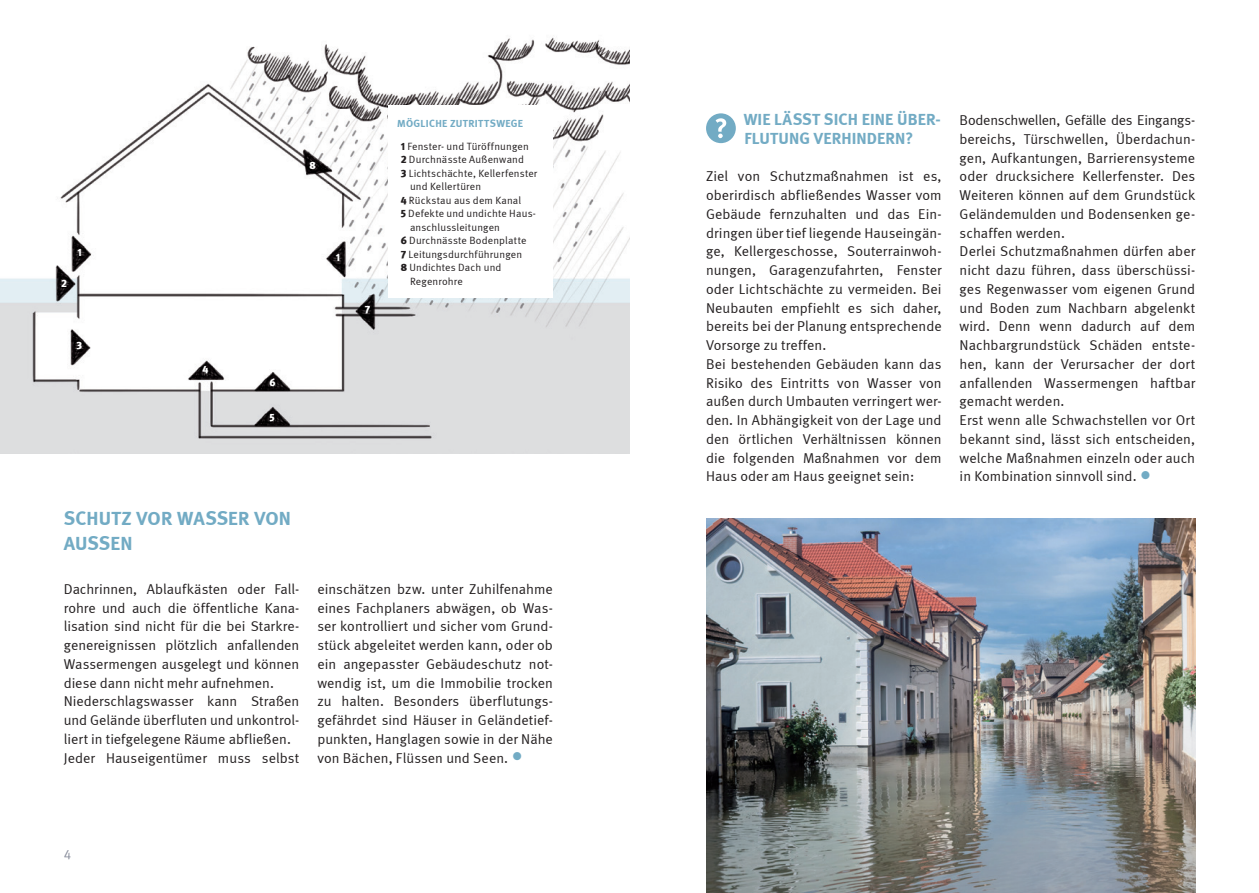
<style>
.page{position:relative;width:1259px;height:893px;background:#fff}
.page>*{position:absolute;margin:0;border:0;box-sizing:border-box;transform-origin:0 0}
.t1{font:700 19.5px/25.5px "Meta";letter-spacing:.01em;color:#72abc4}
.t2{font:700 16.5px/18.8px "Meta";letter-spacing:.005em;color:#72abc4}
.t3{font:14.25px/18.8px "Meta Normal";letter-spacing:.005em;color:#231f20}
.t4{font:13.5px "Meta Normal Expert";color:#8a8f9d}
.t5{font:10.5px "Meta Normal";letter-spacing:.015em;color:#231f20}
.t6{font:700 10.5px "Meta";letter-spacing:.03em;color:#72abc4}
.t7{font:10.5px "Meta Black Expert";color:#fff}
.s1{font-family:"Meta Black Expert"}
.s2{font-size:22.5px;color:#72abc4}
</style>
<div class="page">
<svg style="left:706px;top:113px;width:30px;height:30px"></svg>
<img style="left:0;top:37px;width:630px;height:416px">
<div style="left:389px;top:106px;width:164px;height:192px;background:#fff"></div>
<img style="left:706px;top:519px;width:489px;height:374px">
<p class="t7" style="left:61px;top:277px;width:7px">2</p>
<p class="t7" style="left:77px;top:246px;width:6px">1</p>
<p class="t7" style="left:76px;top:339px;width:7px">3</p>
<p class="t7" style="left:202px;top:363px;width:7px">4</p>
<p class="t7" style="left:269px;top:376px;width:8px">6</p>
<p class="t7" style="left:269px;top:411px;width:7px">5</p>
<p class="t7" style="left:310px;top:159px;width:8px">8</p>
<p class="t7" style="left:336px;top:251px;width:6px">1</p>
<p class="t7" style="left:365px;top:303px;width:7px">7</p>
<p class="t6" style="left:397px;top:117px;width:127px">MÖGLICHE ZUTRITTSWEGE</p>
<p class="t5" style="left:401px;top:140px;width:130px"><span class="s1">1</span> Fenster- und Türöffnungen</p>
<p class="t5" style="left:401px;top:154px;width:125px"><span class="s1">2</span> Durchnässte Außenwand</p>
<p class="t5" style="left:401px;top:167px;width:138px"><span class="s1">3</span> Lichtschächte, Kellerfenster</p>
<p class="t5" style="left:410px;top:181px;width:73px">und Kellertüren</p>
<p class="t5" style="left:401px;top:194px;width:122px"><span class="s1">4</span> Rückstau aus dem Kanal</p>
<p class="t5" style="left:401px;top:208px;width:137px"><span class="s1">5</span> Defekte und undichte Haus-</p>
<p class="t5" style="left:410px;top:221px;width:92px">anschlussleitungen</p>
<p class="t5" style="left:401px;top:235px;width:127px"><span class="s1">6</span> Durchnässte Bodenplatte</p>
<p class="t5" style="left:401px;top:248px;width:123px"><span class="s1">7</span> Leitungsdurchführungen</p>
<p class="t5" style="left:401px;top:262px;width:102px"><span class="s1">8</span> Undichtes Dach und</p>
<p class="t5" style="left:410px;top:275px;width:54px">Regenrohre</p>
<h1 class="t1" style="left:64px;top:505px;width:229px">SCHUTZ VOR WASSER VON<br>AUSSEN</h1>
<p class="t3" style="left:64px;top:579px;width:237px">Dachrinnen, Ablaufkästen oder Fall&shy;rohre und auch die öffentliche Kana&shy;lisation sind nicht für die bei Starkre&shy;genereignissen plötzlich anfallenden Wassermengen ausgelegt und können diese dann nicht mehr aufnehmen.<br>Niederschlagswasser kann Straßen und Gelände überfluten und unkontrol&shy;liert in tiefgelegene Räume abfließen.<br>Jeder Hauseigentümer muss selbst</p>
<p class="t3" style="left:317px;top:579px;width:237px;text-align:justify">einschätzen bzw. unter Zuhilfenahme eines Fachplaners abwägen, ob Was&shy;ser kontrolliert und sicher vom Grund&shy;stück abgeleitet werden kann, oder ob ein angepasster Gebäudeschutz not&shy;wendig ist, um die Immobilie trocken zu halten. Besonders überflutungs&shy;gefährdet sind Häuser in Geländetief&shy;punkten, Hanglagen sowie in der Nähe von Bächen, Flüssen und Seen. <span class="s2">•</span></p>
<p class="t4" style="left:64px;top:847px;width:9px">4</p>
<p class="t2" style="left:744px;top:110px;width:198px">WIE LÄSST SICH EINE ÜBER-<br>FLUTUNG VERHINDERN?</p>
<p class="t3" style="left:706px;top:167px;width:237px">Ziel von Schutzmaßnahmen ist es, oberirdisch abfließendes Wasser vom Gebäude fernzuhalten und das Ein&shy;dringen über tief liegende Hauseingän&shy;ge, Kellergeschosse, Souterrainwoh&shy;nungen, Garagenzufahrten, Fenster oder Lichtschächte zu vermeiden. Bei Neubauten empfiehlt es sich daher, bereits bei der Planung entsprechende Vorsorge zu treffen.<br>Bei bestehenden Gebäuden kann das Risiko des Eintritts von Wasser von außen durch Umbauten verringert wer&shy;den. In Abhängigkeit von der Lage und den örtlichen Verhältnissen können die folgenden Maßnahmen vor dem Haus oder am Haus geeignet sein:</p>
<p class="t3" style="left:959px;top:111px;width:237px">Bodenschwellen, Gefälle des Eingangs&shy;bereichs, Türschwellen, Überdachun&shy;gen, Aufkantungen, Barrierensysteme oder drucksichere Kellerfenster. Des Weiteren können auf dem Grundstück Geländemulden und Bodensenken ge&shy;schaffen werden.<br>Derlei Schutzmaßnahmen dürfen aber nicht dazu führen, dass überschüssi&shy;ges Regenwasser vom eigenen Grund und Boden zum Nachbarn abgelenkt wird. Denn wenn dadurch auf dem Nachbargrundstück Schäden entste&shy;hen, kann der Verursacher der dort anfallenden Wassermengen haftbar gemacht werden.<br>Erst wenn alle Schwachstellen vor Ort bekannt sind, lässt sich entscheiden, welche Maßnahmen einzeln oder auch in Kombination sinnvoll sind. <span class="s2">•</span></p>
</div>
